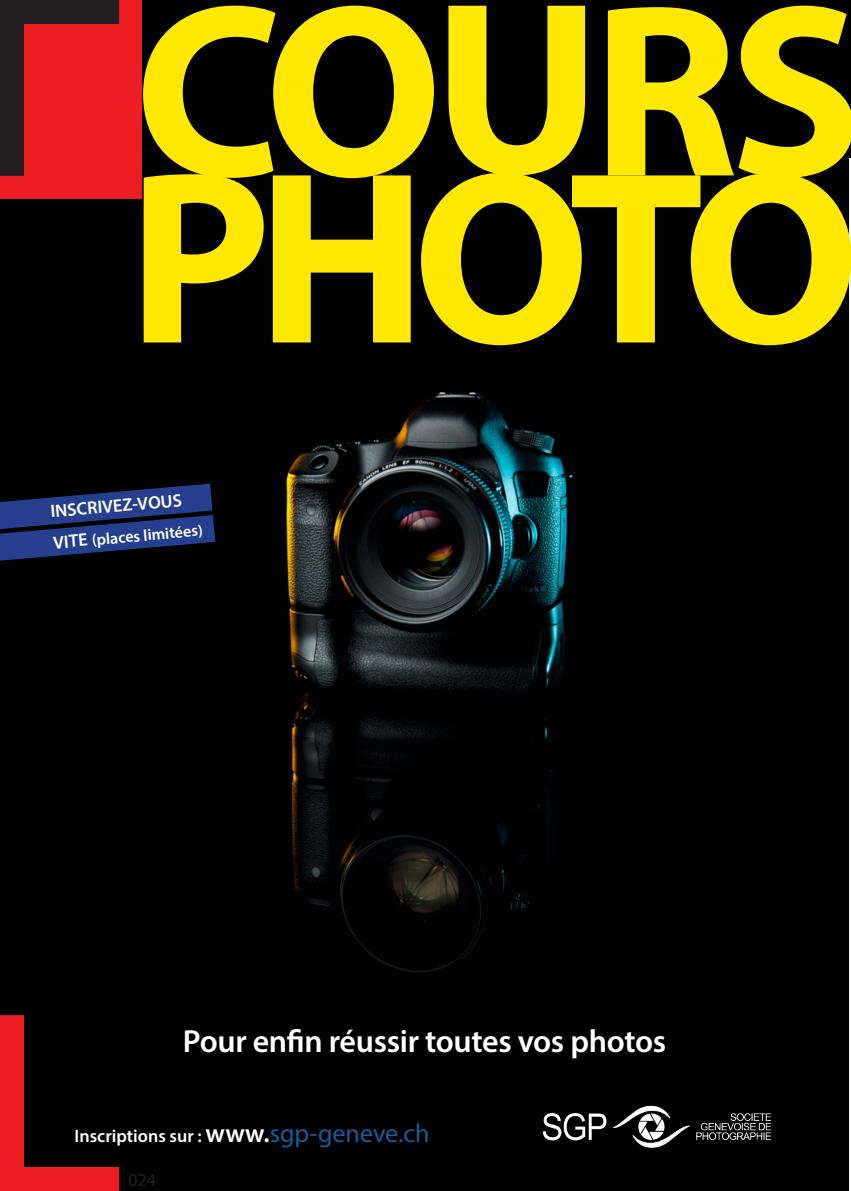
<style>
.page{position:relative;width:851px;height:1191px;background:#fff}
.page>*{position:absolute;margin:0;border:0;box-sizing:border-box;transform-origin:0 0}
.t1{font:700 247.8px "Myriad Pro";letter-spacing:-.06em;color:#ffe901}
.t2{font:600 32px "Myriad Pro";letter-spacing:-.01em;color:#fff}
.t3{font:600 18px "Myriad Pro";color:#fff}
.t4{font:18px "Myriad Pro";color:#231f20}
.t5{font:600 16px "Myriad Pro";color:#fff}
.s1{font-size:18px}
.s2{font-size:26px}
.s3{font-weight:400;font-size:26px;color:#175d9e}
</style>
<div class="page">
<div style="left:0;top:0;width:850px;height:1191px;background:#000"></div>
<svg style="left:0;top:483px;width:215px;height:78px;background:#192b61"></svg>
<img style="left:535px;top:1098px;width:242px;height:56px">
<svg style="left:0;top:991px;width:143px;height:200px;background:#360607"></svg>
<svg style="left:0;top:0;width:143px;height:200px;background:#bd1d21"></svg>
<hr style="left:850px;top:0;width:1px;height:160px;background:#231f20">
<hr style="left:849px;top:159px;width:1px;height:1032px;background:#fff">
<p class="t1" style="left:134px;top:-70px;width:729px">COURS</p>
<p class="t1" style="left:127px;top:97px;width:734px">PHOTO</p>
<p class="t3" style="left:50px;top:500px;width:133px;rotate:-5deg">INSCRIVEZ-VOUS</p>
<p class="t5" style="left:52px;top:533px;width:151px;rotate:-5deg"><span class="s1">VITE</span> (places limitées)</p>
<p class="t2" style="left:183px;top:1020px;width:485px">Pour enfin réussir toutes vos photos</p>
<p class="t3" style="left:75px;top:1124px;width:356px">Inscriptions sur : <span class="s2">www.</span><span class="s3">sgp-geneve.ch</span></p>
<p class="t4" style="left:128px;top:1169px;width:29px">024</p>
</div>
